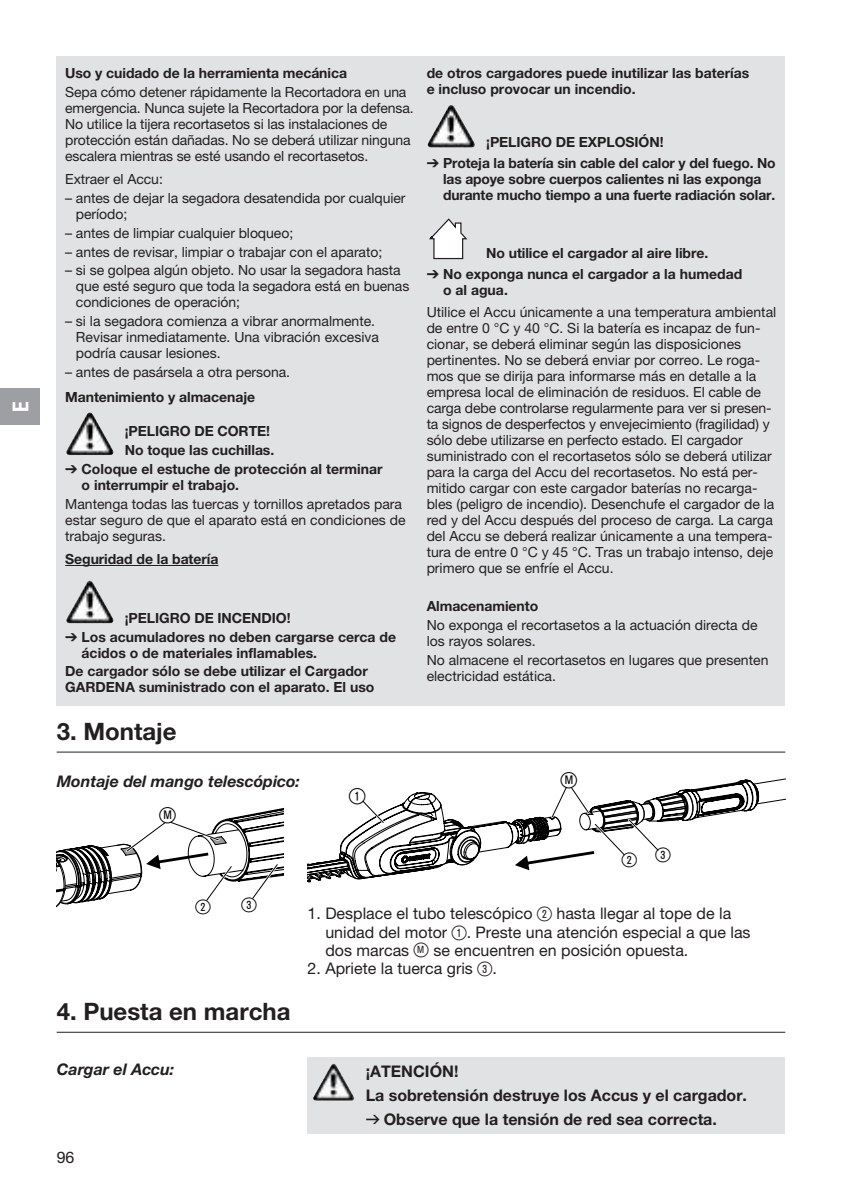
<style>
.page{position:relative;width:842px;height:1191px;background:#fff}
.page>*{position:absolute;margin:0;border:0;box-sizing:border-box;transform-origin:0 0}
.t1{font:700 24px "GARDENA Pro";color:#231f20}
.t2{font:22px "Ziffernim Kreisund Quadrat BQ";color:#000}
.t3{font:22px "GARDENA Pro Bo Cond";color:#fff}
.t4{font:20px "Ziffernim Kreisund Quadrat BQ";color:#000}
.t5{font:16px/18.4px "GARDENA Pro";color:#231f20}
.t6{font:700 16px/24px "GARDENA Pro";color:#231f20}
.t7{font:italic 700 16px "GARDENA Pro";color:#231f20}
.t8{font:14px/16px "GARDENA Pro";color:#231f20}
.t9{font:700 14px/18.8px "GARDENA Pro";letter-spacing:-.005em;color:#231f20}
.s1{font-family:"Formdruck";font-weight:400}
.s2{font-family:"Ziffernim Kreisund Quadrat BQ";font-size:20px}
</style>
<div class="page">
<div style="left:57px;top:57px;width:728px;height:649px;background:#e1e2e4"></div>
<hr style="left:65px;top:565px;width:153px;height:1px;background:#231f20">
<img style="left:68px;top:413px;width:21px;height:35px">
<img style="left:68px;top:581px;width:21px;height:35px">
<img style="left:427px;top:105px;width:48px;height:42px">
<svg style="left:429px;top:218px;width:39px;height:41px"></svg>
<hr style="left:57px;top:751px;width:728px;height:1px;background:#231f20">
<svg style="left:57px;top:808px;width:226px;height:99px"></svg>
<svg style="left:308px;top:778px;width:477px;height:105px"></svg>
<hr style="left:57px;top:1031px;width:728px;height:1px;background:#231f20">
<div style="left:308px;top:1056px;width:477px;height:77px;background:#e1e2e4"></div>
<img style="left:313px;top:1064px;width:20px;height:34px">
<div style="left:0;top:388px;width:40px;height:37px;background:#9d9fa2"></div>
<h2 class="t3" style="left:7px;top:412px;width:12px;rotate:-90deg">E</h2>
<p class="t9" style="left:65px;top:63px;width:283px">Uso y cuidado de la herramienta mecánica</p>
<p class="t8" style="left:65px;top:84px;width:350px">Sepa cómo detener rápidamente la Recortadora en una emergencia. Nunca sujete la Recortadora por la defensa.<br>No utilice la tijera recortasetos si las instalaciones de protección están dañadas. No se deberá utilizar ninguna escalera mientras se esté usando el recortasetos.</p>
<p class="t8" style="left:65px;top:171px;width:99px">Extraer el Accu:</p>
<p class="t8" style="left:76px;top:190px;width:331px;text-indent:-11px">– antes de dejar la segadora desatendida por cualquier período;</p>
<p class="t8" style="left:65px;top:224px;width:230px">– antes de limpiar cualquier bloqueo;</p>
<p class="t8" style="left:65px;top:243px;width:319px">– antes de revisar, limpiar o trabajar con el aparato;</p>
<p class="t8" style="left:76px;top:262px;width:335px;text-indent:-11px">– si se golpea algún objeto. No usar la segadora hasta que esté seguro que toda la segadora está en buenas condiciones de operación;</p>
<p class="t8" style="left:76px;top:313px;width:305px;text-indent:-11px">– si la segadora comienza a vibrar anormalmente.<br>Revisar inmediatamente. Una vibración excesiva podría causar lesiones.</p>
<p class="t8" style="left:65px;top:364px;width:226px">– antes de pasársela a otra persona.</p>
<p class="t9" style="left:65px;top:387px;width:192px">Mantenimiento y almacenaje</p>
<p class="t9" style="left:125px;top:422px;width:147px">¡PELIGRO DE CORTE!</p>
<p class="t9" style="left:125px;top:440px;width:151px">No toque las cuchillas.</p>
<p class="t9" style="left:65px;top:459px;width:319px"><span class="s1">V</span> Coloque el estuche de protección al terminar</p>
<p class="t9" style="left:82px;top:475px;width:159px">o interrumpir el trabajo.</p>
<p class="t8" style="left:65px;top:496px;width:342px">Mantenga todas las tuercas y tornillos apretados para estar seguro de que el aparato está en condiciones de trabajo seguras.</p>
<p class="t9" style="left:65px;top:549px;width:155px">Seguridad de la batería</p>
<p class="t9" style="left:65px;top:608px;width:332px;text-indent:60px">¡PELIGRO DE INCENDIO!<br><span class="s1">V</span> Los acumuladores no deben cargarse cerca de</p>
<p class="t9" style="left:65px;top:643px;width:304px;text-indent:16px">ácidos o de materiales inflamables.<br>De cargador sólo se debe utilizar el Cargador</p>
<p class="t9" style="left:65px;top:678px;width:311px">GARDENA suministrado con el aparato. El uso</p>
<h1 class="t1" style="left:57px;top:717px;width:122px">3. Montaje</h1>
<p class="t7" style="left:57px;top:771px;width:245px">Montaje del mango telescópico:</p>
<h2 class="t2" style="left:160px;top:802px;width:18px">ß<sup>M</sup></h2>
<h2 class="t2" style="left:349px;top:783px;width:18px">1</h2>
<p class="t9" style="left:427px;top:65px;width:324px;line-height:16px">de otros cargadores puede inutilizar las baterías e incluso provocar un incendio.</p>
<p class="t9" style="left:427px;top:131px;width:351px;line-height:20.6px;text-indent:60px">¡PELIGRO DE EXPLOSIÓN!<br><span class="s1">V</span> Proteja la batería sin cable del calor y del fuego. No</p>
<p class="t9" style="left:443px;top:170px;width:334px;line-height:16px">las apoye sobre cuerpos calientes ni las exponga durante mucho tiempo a una fuerte radiación solar.</p>
<p class="t9" style="left:427px;top:243px;width:317px;line-height:20.6px;text-indent:60px">No utilice el cargador al aire libre.<br><span class="s1">V</span> No exponga nunca el cargador a la humedad</p>
<p class="t9" style="left:443px;top:280px;width:66px">o al agua.</p>
<p class="t8" style="left:427px;top:303px;width:351px">Utilice el Accu únicamente a una temperatura ambiental de entre 0 °C y 40 °C. Si la batería es incapaz de fun&shy;cionar, se deberá eliminar según las disposiciones pertinentes. No se deberá enviar por correo. Le roga&shy;mos que se dirija para informarse más en detalle a la empresa local de eliminación de residuos. El cable de carga debe controlarse regularmente para ver si presen&shy;ta signos de desperfectos y envejecimiento (fragilidad) y sólo debe utilizarse en perfecto estado. El cargador suministrado con el recortasetos sólo se deberá utilizar para la carga del Accu del recortasetos. No está per&shy;mitido cargar con este cargador baterías no recarga&shy;bles (peligro de incendio). Desenchufe el cargador de la red y del Accu después del proceso de carga. La carga del Accu se deberá realizar únicamente a una tempera&shy;tura de entre 0 °C y 45 °C. Tras un trabajo intenso, deje primero que se enfríe el Accu.</p>
<p class="t9" style="left:427px;top:596px;width:113px">Almacenamiento</p>
<p class="t8" style="left:427px;top:617px;width:332px">No exponga el recortasetos a la actuación directa de los rayos solares.</p>
<p class="t8" style="left:427px;top:652px;width:343px">No almacene el recortasetos en lugares que presenten electricidad estática.</p>
<h2 class="t2" style="left:561px;top:767px;width:18px">ß<sup>M</sup></h2>
<h3 class="t4" style="left:196px;top:895px;width:17px">2</h3>
<h3 class="t4" style="left:242px;top:893px;width:17px">3</h3>
<h1 class="t1" style="left:57px;top:997px;width:235px">4. Puesta en marcha</h1>
<h3 class="t4" style="left:622px;top:846px;width:51px">2 3</h3>
<p class="t5" style="left:325px;top:904px;width:427px;text-indent:-18px">1. Desplace el tubo telescópico <span class="s2">2</span> hasta llegar al tope de la unidad del motor <span class="s2">1</span>. Preste una atención especial a que las dos marcas <span class="s2">ß</span><sup>M</sup> se encuentren en posición opuesta.</p>
<p class="t5" style="left:308px;top:959px;width:191px">2. Apriete la tuerca gris <span class="s2">3</span>.</p>
<p class="t7" style="left:57px;top:1059px;width:119px">Cargar el Accu:</p>
<p class="t6" style="left:366px;top:1058px;width:383px">¡ATENCIÓN!<br>La sobretensión destruye los Accus y el cargador. <span class="s1">v</span> Observe que la tensión de red sea correcta.</p>
<p class="t5" style="left:57px;top:1147px;width:19px">96</p>
</div>
